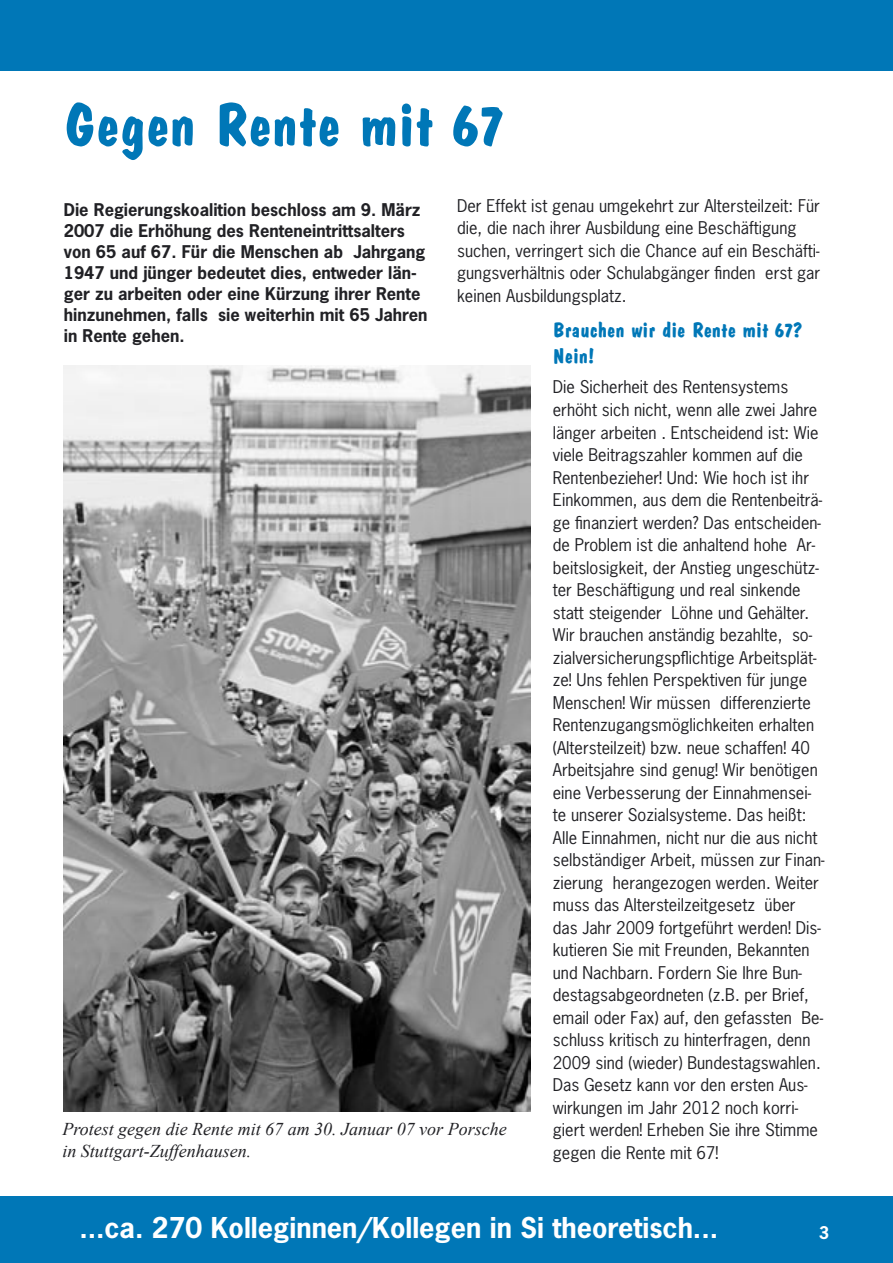
<style>
.page{position:relative;width:893px;height:1263px;background:#fff}
.page>*{position:absolute;margin:0;border:0;box-sizing:border-box;transform-origin:0 0}
.Titel_2{font:700 60px "Dom Casual";color:#0077b7}
.Fließtext{font:700 27px "News Gothic";color:#fff}
.Zwischentext{font:700 21px/25.2px "Dom Casual";color:#0077b7}
.Bildlegende{font:italic 18px "Times New Roman";color:#212125}
.Fließtext-2{font:16.5px/22.5px "News Gothic";color:#212125}
.Fließtext-3{font:700 16.5px/21px "News Gothic";color:#212125}
.Fließtext-4{font:16.5px "News Gothic";color:#fff}
</style>
<div class="page">
<div style="left:0;top:0;width:893px;height:71px;background:#0077b7"></div>
<div style="left:0;top:1196px;width:893px;height:67px;background:#0077b7"></div>
<img style="left:64px;top:366px;width:467px;height:745px">
<p class="Titel_2" style="left:64px;top:90px;width:441px">Gegen Rente mit 67</p>
<p class="Fließtext-3" style="left:64px;top:199px;width:365px">Die Regierungskoalition beschloss am 9. März 2007 die Erhöhung des Renteneintrittsalters von 65 auf 67. Für die Menschen ab Jahrgang 1947 und jünger bedeutet dies, entweder län&shy;ger zu arbeiten oder eine Kürzung ihrer Rente hinzunehmen, falls sie weiterhin mit 65 Jahren in Rente gehen.</p>
<p class="Fließtext-2" style="left:457px;top:194px;width:365px">Der Effekt ist genau umgekehrt zur Altersteilzeit: Für die, die nach ihrer Ausbildung eine Beschäftigung suchen, verringert sich die Chance auf ein Beschäfti&shy;gungsverhältnis oder Schulabgänger finden erst gar keinen Ausbildungsplatz.</p>
<p class="Zwischentext" style="left:553px;top:318px;width:251px">Brauchen wir die Rente mit 67?<br>Nein!</p>
<p class="Fließtext-2" style="left:553px;top:376px;width:273px">Die Sicherheit des Rentensystems erhöht sich nicht, wenn alle zwei Jahre länger arbeiten . Entscheidend ist: Wie viele Beitragszahler kommen auf die Rentenbezieher! Und: Wie hoch ist ihr Einkommen, aus dem die Rentenbeiträ&shy;ge finanziert werden? Das entscheiden&shy;de Problem ist die anhaltend hohe Ar&shy;beitslosigkeit, der Anstieg ungeschütz&shy;ter Beschäftigung und real sinkende statt steigender Löhne und Gehälter.<br>Wir brauchen anständig bezahlte, so&shy;zialversicherungspflichtige Arbeitsplät&shy;ze! Uns fehlen Perspektiven für junge Menschen! Wir müssen differenzierte Rentenzugangsmöglichkeiten erhalten (Altersteilzeit) bzw. neue schaffen! 40<br>Arbeitsjahre sind genug! Wir benötigen eine Verbesserung der Einnahmensei&shy;te unserer Sozialsysteme. Das heißt:<br>Alle Einnahmen, nicht nur die aus nicht selbständiger Arbeit, müssen zur Finan&shy;zierung herangezogen werden. Weiter muss das Altersteilzeitgesetz über das Jahr 2009 fortgeführt werden! Dis&shy;kutieren Sie mit Freunden, Bekannten und Nachbarn. Fordern Sie Ihre Bun&shy;destagsabgeordneten (z.B. per Brief, email oder Fax) auf, den gefassten Be&shy;schluss kritisch zu hinterfragen, denn 2009 sind (wieder) Bundestagswahlen.<br>Das Gesetz kann vor den ersten Aus&shy;wirkungen im Jahr 2012 noch korri&shy;giert werden! Erheben Sie ihre Stimme gegen die Rente mit 67!</p>
<p class="Bildlegende" style="left:62px;top:1117px;width:446px">Protest gegen die Rente mit 67 am 30. Januar 07 vor Porsche</p>
<p class="Bildlegende" style="left:62px;top:1138px;width:191px">in Stuttgart-Zuffenhausen.</p>
<p class="Fließtext" style="left:79px;top:1210px;width:640px">...ca. 270 Kolleginnen/Kollegen in Si theoretisch...</p>
<p class="Fließtext-4" style="left:820px;top:1222px;width:11px">3</p>
</div>
